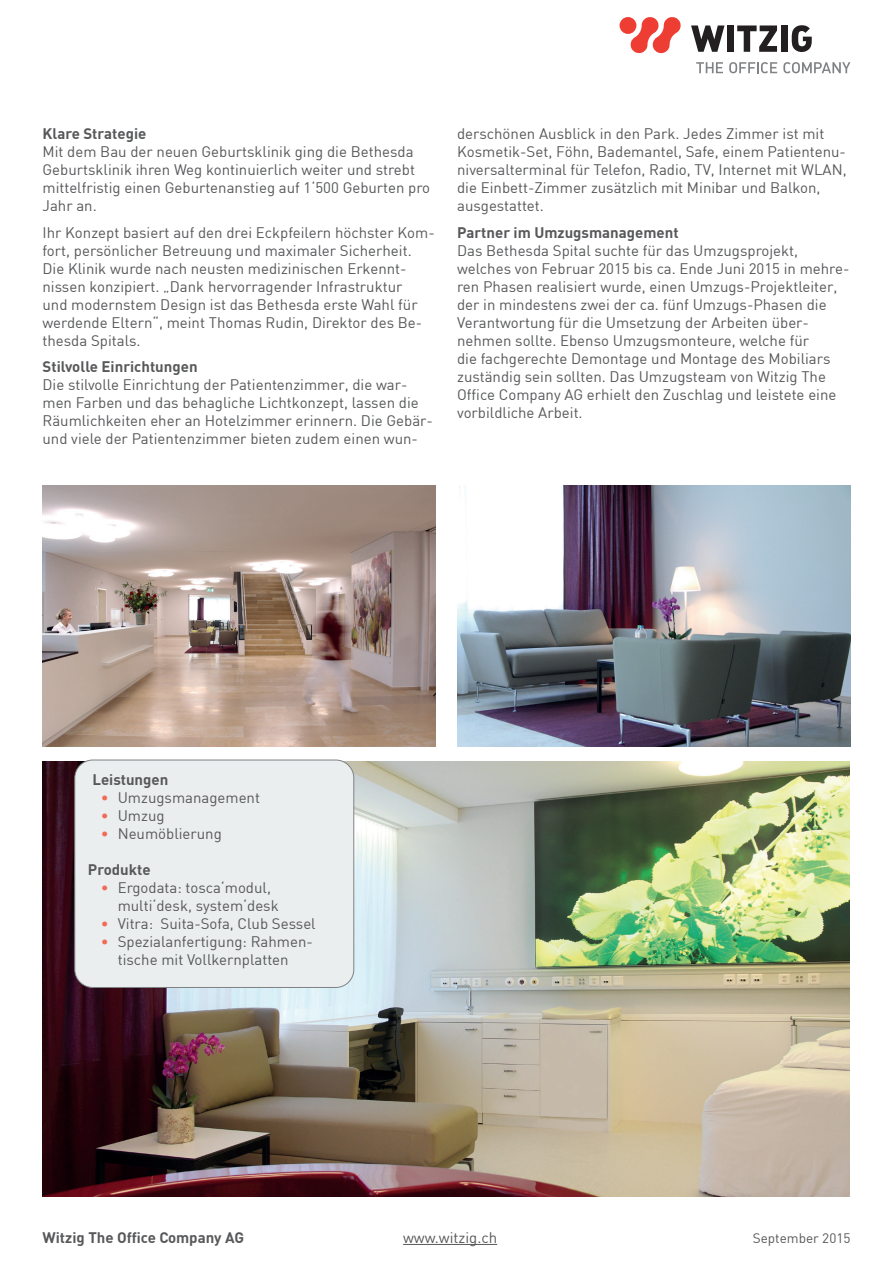
<style>
.page{position:relative;width:893px;height:1263px;background:#fff}
.page>*{position:absolute;margin:0;border:0;box-sizing:border-box;transform-origin:0 0}
.t1{font:15px/18px "DIN";color:#57585a}
.t2{font:700 15px "DIN";color:#57585a}
.t3{font:13.5px "DIN";color:#57585a}
.s1{color:#f26b53}
</style>
<div class="page">
<svg style="left:691px;top:25px;width:33px;height:27px"></svg>
<div style="left:727px;top:25px;width:7px;height:27px;background:#231f20"></div>
<svg style="left:737px;top:25px;width:40px;height:27px"></svg>
<div style="left:781px;top:25px;width:7px;height:27px;background:#231f20"></div>
<svg style="left:792px;top:25px;width:20px;height:27px"></svg>
<div style="left:619px;top:17px;width:17px;height:17px;background:#ee3e34;border-radius:50%"></div>
<svg style="left:630px;top:17px;width:51px;height:36px"></svg>
<svg style="left:696px;top:62px;width:27px;height:11px"></svg>
<svg style="left:729px;top:62px;width:48px;height:11px"></svg>
<svg style="left:783px;top:62px;width:67px;height:11px"></svg>
<hr style="left:403px;top:1244px;width:94px;height:1px;background:#57585a">
<img style="left:42px;top:761px;width:808px;height:435px">
<img style="left:43px;top:485px;width:393px;height:262px">
<div style="left:75px;top:760px;width:279px;height:227px;background:#eaeeee;border-radius:18px"></div>
<div style="left:74px;top:760px;width:280px;height:228px;border:1px solid #808285;border-radius:18px"></div>
<img style="left:457px;top:485px;width:393px;height:262px">
<p class="t2" style="left:43px;top:124px;width:105px">Klare Strategie</p>
<p class="t1" style="left:43px;top:143px;width:389px">Mit dem Bau der neuen Geburtsklinik ging die Bethesda Geburtsklinik ihren Weg kontinuierlich weiter und strebt mittelfristig einen Geburtenanstieg auf 1‘500 Geburten pro Jahr an.</p>
<p class="t1" style="left:43px;top:223px;width:394px">Ihr Konzept basiert auf den drei Eckpfeilern höchster Kom&shy;fort, persönlicher Betreuung und maximaler Sicherheit.<br>Die Klinik wurde nach neusten medizinischen Erkennt&shy;nissen konzipiert. „Dank hervorragender Infrastruktur<br>und modernstem Design ist das Bethesda erste Wahl für werdende Eltern“, meint Thomas Rudin, Direktor des Be&shy;thesda Spitals.</p>
<p class="t2" style="left:43px;top:357px;width:157px">Stilvolle Einrichtungen</p>
<p class="t1" style="left:43px;top:376px;width:392px">Die stilvolle Einrichtung der Patientenzimmer, die war&shy;men Farben und das behagliche Lichtkonzept, lassen die Räumlichkeiten eher an Hotelzimmer erinnern. Die Gebär&shy;und viele der Patientenzimmer bieten zudem einen wun-</p>
<p class="t1" style="left:457px;top:125px;width:391px">derschönen Ausblick in den Park. Jedes Zimmer ist mit Kosmetik-Set, Föhn, Bademantel, Safe, einem Patientenu&shy;niversalterminal für Telefon, Radio, TV, Internet mit WLAN, die Einbett-Zimmer zusätzlich mit Minibar und Balkon, ausgestattet.</p>
<p class="t2" style="left:457px;top:223px;width:223px">Partner im Umzugsmanagement</p>
<p class="t1" style="left:457px;top:241px;width:394px">Das Bethesda Spital suchte für das Umzugsprojekt, welches von Februar 2015 bis ca. Ende Juni 2015 in mehre&shy;ren Phasen realisiert wurde, einen Umzugs-Projektleiter, der in mindestens zwei der ca. fünf Umzugs-Phasen die Verantwortung für die Umsetzung der Arbeiten über&shy;nehmen sollte. Ebenso Umzugsmonteure, welche für<br>die fachgerechte Demontage und Montage des Mobiliars zuständig sein sollten. Das Umzugsteam von Witzig The Office Company AG erhielt den Zuschlag und leistete eine vorbildliche Arbeit.</p>
<p class="t2" style="left:92px;top:770px;width:77px">Leistungen</p>
<p class="t1" style="left:101px;top:788px;width:161px"><span class="s1">•</span> Umzugsmanagement</p>
<p class="t1" style="left:101px;top:806px;width:65px"><span class="s1">•</span> Umzug</p>
<p class="t1" style="left:101px;top:824px;width:123px"><span class="s1">•</span> Neumöblierung</p>
<p class="t2" style="left:88px;top:860px;width:64px">Produkte</p>
<p class="t1" style="left:118px;top:878px;width:163px;text-indent:-17px"><span class="s1">•</span> Ergodata: tosca‘modul, multi‘desk, system‘desk</p>
<p class="t1" style="left:101px;top:914px;width:217px"><span class="s1">•</span> Vitra: Suita-Sofa, Club Sessel</p>
<p class="t1" style="left:101px;top:932px;width:214px;text-align:center"><span class="s1">•</span> Spezialanfertigung: Rahmen&shy;tische mit Vollkernplatten</p>
<p class="t2" style="left:43px;top:1227px;width:203px">Witzig The Office Company AG</p>
<p class="t1" style="left:403px;top:1228px;width:96px">www.witzig.ch</p>
<p class="t3" style="left:753px;top:1230px;width:99px">September 2015</p>
</div>
